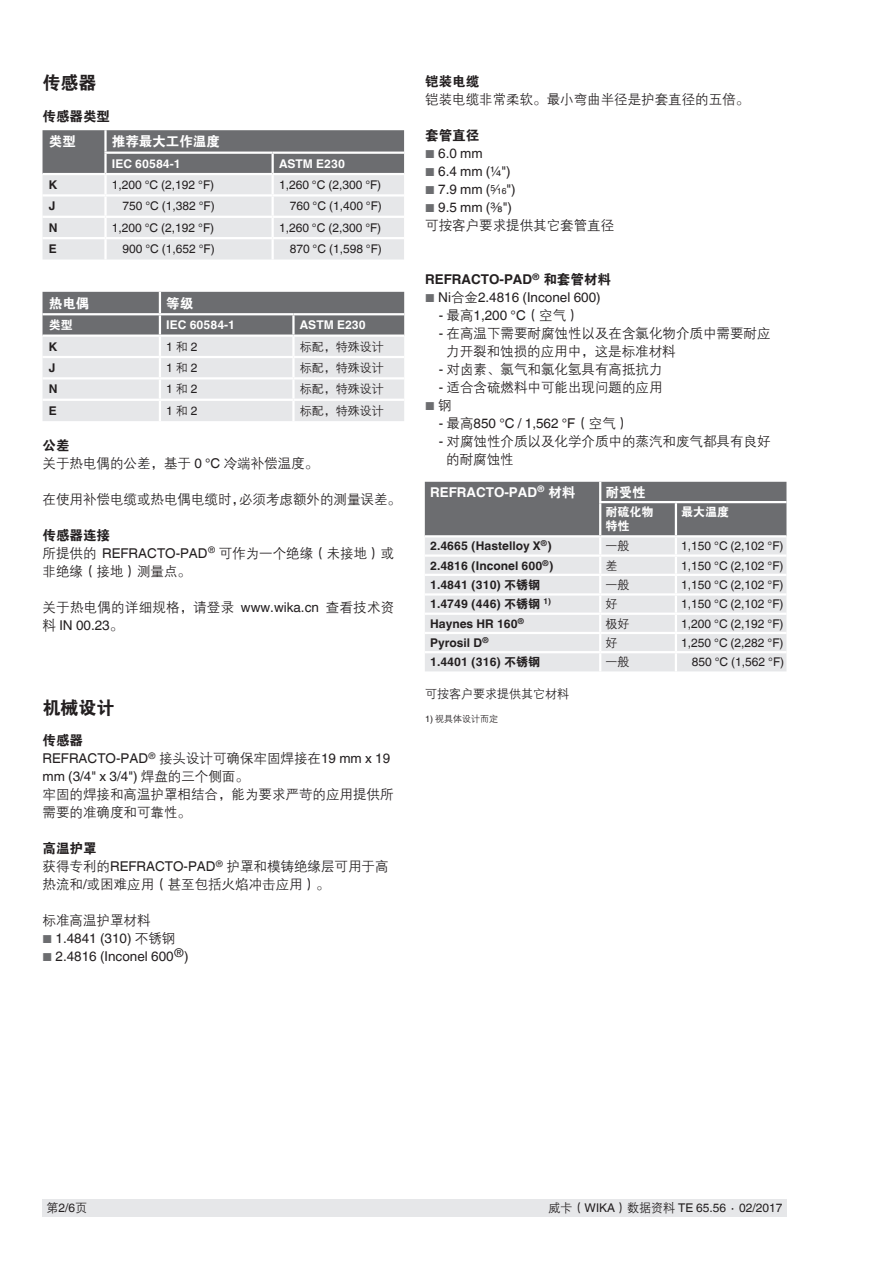
<style>
.page{position:relative;width:893px;height:1263px;background:#fff}
.page>*{position:absolute;margin:0;border:0;box-sizing:border-box;transform-origin:0 0}
.t1{font:18px "FZDHTJW GB1 0";color:#231f20}
.t2{font:13.5px/18px "FZZDXJW GB1 0";color:#231f20}
.t3{font:13.5px/18px "Helvetica World";color:#231f20}
.t4{font:13.5px "FZZDXJW GB1 0";letter-spacing:.02em;color:#231f20}
.t5{font:13.5px "FZDHTJW GB1 0";color:#231f20}
.t6{font:13.5px "FZDHTJW GB1 0";color:#fff}
.t7{font:700 13.5px "Helvetica World";color:#231f20}
.t8{font:700 13.5px "Helvetica World";color:#fff}
.t9{font:12px "Helvetica World";color:#231f20}
.t10{font:700 12px "Helvetica World";color:#231f20}
.t11{font:12px "FZZDXJW GB1 0";color:#231f20}
.t12{font:700 12px "Helvetica World";color:#fff}
.t13{font:12px/14.4px "FZDHTJW GB1 0";color:#fff}
.t14{font:11.55px "Helvetica World";color:#6c6d70}
.t15{font:9px "FZZDXJW GB1 0";color:#231f20}
.s1{font-family:"FZZDXJW GB1 0"}
.s2{font-family:"Helvetica World"}
.s3{font-size:11.55px;color:#6c6d70}
.s4{font-size:8.7px}
.s5{font-family:"FZDHTJW GB1 0";font-weight:400}
.s6{font-family:"FZZDXJW GB1 0";font-size:13.5px;color:#231f20}
</style>
<div class="page">
<div style="left:43px;top:1199px;width:744px;height:17px;background:#e6e7e9"></div>
<svg style="left:425px;top:482px;width:361px;height:189px;background:#c6c7c9"></svg>
<hr style="left:425px;top:535px;width:175px;height:2px;background:#fff">
<hr style="left:600px;top:535px;width:76px;height:2px;background:#fff">
<hr style="left:676px;top:535px;width:110px;height:2px;background:#fff">
<svg style="left:43px;top:292px;width:361px;height:129px;background:#bebfc1"></svg>
<hr style="left:293px;top:356px;width:111px;height:2px;background:#fff">
<hr style="left:292px;top:358px;width:3px;height:19px;background:#fff">
<hr style="left:43px;top:377px;width:117px;height:2px;background:#fff">
<hr style="left:160px;top:377px;width:133px;height:2px;background:#fff">
<hr style="left:159px;top:379px;width:2px;height:20px;background:#fff">
<hr style="left:293px;top:377px;width:111px;height:2px;background:#fff">
<hr style="left:292px;top:379px;width:3px;height:20px;background:#fff">
<hr style="left:43px;top:399px;width:117px;height:2px;background:#fff">
<hr style="left:160px;top:399px;width:133px;height:2px;background:#fff">
<hr style="left:159px;top:401px;width:2px;height:20px;background:#fff">
<hr style="left:293px;top:399px;width:111px;height:2px;background:#fff">
<hr style="left:292px;top:401px;width:3px;height:20px;background:#fff">
<hr style="left:43px;top:334px;width:117px;height:3px;background:#fff">
<hr style="left:160px;top:334px;width:133px;height:3px;background:#fff">
<hr style="left:293px;top:334px;width:111px;height:3px;background:#fff">
<hr style="left:159px;top:292px;width:2px;height:21px;background:#fff">
<hr style="left:160px;top:313px;width:133px;height:2px;background:#fff">
<hr style="left:293px;top:313px;width:111px;height:2px;background:#fff">
<svg style="left:43px;top:130px;width:361px;height:130px;background:#c0c1c3"></svg>
<hr style="left:43px;top:237px;width:63px;height:2px;background:#fff">
<hr style="left:106px;top:237px;width:167px;height:2px;background:#fff">
<hr style="left:104px;top:239px;width:3px;height:21px;background:#fff">
<hr style="left:273px;top:237px;width:131px;height:2px;background:#fff">
<hr style="left:272px;top:239px;width:2px;height:21px;background:#fff">
<hr style="left:106px;top:173px;width:167px;height:2px;background:#fff">
<hr style="left:273px;top:173px;width:131px;height:2px;background:#fff">
<hr style="left:104px;top:130px;width:3px;height:22px;background:#fff">
<hr style="left:104px;top:154px;width:3px;height:19px;background:#fff">
<hr style="left:43px;top:173px;width:63px;height:2px;background:#fff">
<h1 class="t1" style="left:43px;top:73px;width:55px">传感器</h1>
<p class="t5" style="left:43px;top:109px;width:69px">传感器类型</p>
<p class="t6" style="left:49px;top:134px;width:28px">类型</p>
<p class="t6" style="left:112px;top:134px;width:110px">推荐最大工作温度</p>
<p class="t12" style="left:112px;top:156px;width:70px">IEC 60584-1</p>
<p class="t12" style="left:279px;top:156px;width:67px">ASTM E230</p>
<p class="t10" style="left:49px;top:178px;width:10px">K</p>
<p class="t9" style="left:112px;top:178px;width:104px">1,200 °C (2,192 °F)</p>
<p class="t9" style="left:279px;top:178px;width:104px">1,260 °C (2,300 °F)</p>
<p class="t10" style="left:49px;top:199px;width:8px">J</p>
<p class="t9" style="left:123px;top:199px;width:94px">750 °C (1,382 °F)</p>
<p class="t9" style="left:290px;top:199px;width:94px">760 °C (1,400 °F)</p>
<p class="t10" style="left:49px;top:221px;width:10px">N</p>
<p class="t9" style="left:112px;top:221px;width:104px">1,200 °C (2,192 °F)</p>
<p class="t9" style="left:279px;top:221px;width:104px">1,260 °C (2,300 °F)</p>
<p class="t10" style="left:49px;top:242px;width:9px">E</p>
<p class="t9" style="left:123px;top:242px;width:94px">900 °C (1,652 °F)</p>
<p class="t9" style="left:290px;top:242px;width:94px">870 °C (1,598 °F)</p>
<p class="t6" style="left:49px;top:296px;width:42px">热电偶</p>
<p class="t6" style="left:166px;top:296px;width:28px">等级</p>
<p class="t13" style="left:49px;top:318px;width:25px">类型</p>
<p class="t12" style="left:166px;top:318px;width:70px">IEC 60584-1</p>
<p class="t12" style="left:300px;top:318px;width:67px">ASTM E230</p>
<p class="t10" style="left:49px;top:339px;width:10px">K</p>
<p class="t9" style="left:166px;top:339px;width:33px">1 <span class="s1">和</span> 2</p>
<p class="t11" style="left:300px;top:340px;width:85px">标配，特殊设计</p>
<p class="t10" style="left:49px;top:361px;width:8px">J</p>
<p class="t9" style="left:166px;top:361px;width:33px">1 <span class="s1">和</span> 2</p>
<p class="t11" style="left:300px;top:361px;width:85px">标配，特殊设计</p>
<p class="t10" style="left:49px;top:382px;width:10px">N</p>
<p class="t9" style="left:166px;top:382px;width:33px">1 <span class="s1">和</span> 2</p>
<p class="t11" style="left:300px;top:383px;width:85px">标配，特殊设计</p>
<p class="t10" style="left:49px;top:404px;width:9px">E</p>
<p class="t9" style="left:166px;top:404px;width:33px">1 <span class="s1">和</span> 2</p>
<p class="t11" style="left:300px;top:404px;width:85px">标配，特殊设计</p>
<p class="t5" style="left:43px;top:437px;width:28px">公差</p>
<p class="t2" style="left:43px;top:454px;width:277px">关于热电偶的公差，基于 <span class="s2">0 °C</span> 冷端补偿温度。</p>
<p class="t2" style="left:43px;top:490px;width:360px">在使用补偿电缆或热电偶电缆时，必须考虑额外的测量误差。</p>
<p class="t5" style="left:43px;top:527px;width:69px">传感器连接</p>
<p class="t2" style="left:43px;top:544px;width:353px">所提供的 <span class="s2">REFRACTO-PAD</span><sup>®</sup> 可作为一个绝缘（未接地）或非绝缘（接地）测量点。</p>
<p class="t4" style="left:43px;top:600px;width:353px">关于热电偶的详细规格，请登录 <span class="s2">www.wika.cn</span> 查看技术资</p>
<p class="t3" style="left:43px;top:616px;width:82px"><span class="s1">料</span> IN 00.23<span class="s1">。</span></p>
<h1 class="t1" style="left:43px;top:697px;width:74px">机械设计</h1>
<p class="t5" style="left:43px;top:733px;width:42px">传感器</p>
<p class="t3" style="left:43px;top:749px;width:349px">REFRACTO-PAD<sup>®</sup> <span class="s1">接头设计可确保牢固焊接在</span>19 mm x 19 mm (3/4" x 3/4") <span class="s1">焊盘的三个侧面。</span></p>
<p class="t2" style="left:43px;top:786px;width:352px">牢固的焊接和高温护罩相结合，能为要求严苛的应用提供所需要的准确度和可靠性。</p>
<p class="t5" style="left:43px;top:841px;width:55px">高温护罩</p>
<p class="t2" style="left:43px;top:858px;width:348px">获得专利的<span class="s2">REFRACTO-PAD</span><sup>®</sup> 护罩和模铸绝缘层可用于高热流和<span class="s2">/</span>或困难应用（甚至包括火焰冲击应用）。</p>
<p class="t2" style="left:43px;top:912px;width:109px">标准高温护罩材料</p>
<p class="t3" style="left:43px;top:929px;width:134px"><span class="s3">■</span> 1.4841 (310) <span class="s1">不锈钢</span></p>
<p class="t3" style="left:43px;top:947px;width:148px"><span class="s3">■</span> 2.4816 (Inconel 600<sup>®</sup>)</p>
<p class="t5" style="left:425px;top:74px;width:55px">铠装电缆</p>
<p class="t2" style="left:425px;top:91px;width:325px">铠装电缆非常柔软。最小弯曲半径是护套直径的五倍。</p>
<p class="t5" style="left:425px;top:128px;width:55px">套管直径</p>
<p class="t3" style="left:425px;top:145px;width:59px"><span class="s3">■</span> 6.0 mm</p>
<p class="t3" style="left:425px;top:163px;width:87px"><span class="s3">■</span> 6.4 mm (¼")</p>
<p class="t3" style="left:425px;top:181px;width:92px"><span class="s3">■</span> 7.9 mm (<sup>5</sup>⁄<span class="s4">16</span>")</p>
<p class="t3" style="left:425px;top:199px;width:88px"><span class="s3">■</span> 9.5 mm (⅜")</p>
<p class="t2" style="left:425px;top:217px;width:190px">可按客户要求提供其它套管直径</p>
<p class="t7" style="left:425px;top:272px;width:187px">REFRACTO-PAD<sup>®</sup> <span class="s5">和套管材料</span></p>
<p class="t3" style="left:425px;top:289px;width:177px"><span class="s3">■</span> Ni<span class="s1">合金</span>2.4816 (Inconel 600)</p>
<p class="t3" style="left:439px;top:307px;width:143px">- <span class="s1">最高</span>1,200 °C<span class="s1">（空气）</span></p>
<p class="t2" style="left:446px;top:325px;width:326px;text-indent:-8px"><span class="s2">-</span> 在高温下需要耐腐蚀性以及在含氯化物介质中需要耐应力开裂和蚀损的应用中，这是标准材料</p>
<p class="t2" style="left:439px;top:361px;width:225px"><span class="s2">-</span> 对卤素、氯气和氯化氢具有高抵抗力</p>
<p class="t2" style="left:439px;top:379px;width:225px"><span class="s2">-</span> 适合含硫燃料中可能出现问题的应用</p>
<p class="t14" style="left:425px;top:399px;width:28px">■ <span class="s6">钢</span></p>
<p class="t3" style="left:439px;top:415px;width:192px">- <span class="s1">最高</span>850 °C / 1,562 °F<span class="s1">（空气）</span></p>
<p class="t2" style="left:446px;top:433px;width:326px;text-indent:-8px"><span class="s2">-</span> 对腐蚀性介质以及化学介质中的蒸汽和废气都具有良好的耐腐蚀性</p>
<p class="t8" style="left:430px;top:484px;width:147px">REFRACTO-PAD<sup>®</sup> <span class="s5">材料</span></p>
<p class="t6" style="left:606px;top:485px;width:42px">耐受性</p>
<p class="t13" style="left:606px;top:505px;width:49px">耐硫化物特性</p>
<p class="t13" style="left:681px;top:505px;width:49px">最大温度</p>
<p class="t10" style="left:430px;top:539px;width:123px">2.4665 (Hastelloy X<sup>®</sup>)</p>
<p class="t11" style="left:606px;top:540px;width:25px">一般</p>
<p class="t9" style="left:681px;top:539px;width:104px">1,150 °C (2,102 °F)</p>
<p class="t10" style="left:430px;top:558px;width:125px">2.4816 (Inconel 600<sup>®</sup>)</p>
<p class="t11" style="left:606px;top:559px;width:13px">差</p>
<p class="t9" style="left:681px;top:558px;width:104px">1,150 °C (2,102 °F)</p>
<p class="t10" style="left:430px;top:578px;width:112px">1.4841 (310) <span class="s5">不锈钢</span></p>
<p class="t11" style="left:606px;top:578px;width:25px">一般</p>
<p class="t9" style="left:681px;top:578px;width:104px">1,150 °C (2,102 °F)</p>
<p class="t10" style="left:430px;top:597px;width:122px">1.4749 (446) <span class="s5">不锈钢</span> <sup>1)</sup></p>
<p class="t11" style="left:606px;top:598px;width:13px">好</p>
<p class="t9" style="left:681px;top:597px;width:104px">1,150 °C (2,102 °F)</p>
<p class="t10" style="left:430px;top:636px;width:60px">Pyrosil D<sup>®</sup></p>
<p class="t10" style="left:430px;top:617px;width:96px">Haynes HR 160<sup>®</sup></p>
<p class="t11" style="left:606px;top:617px;width:25px">极好</p>
<p class="t9" style="left:681px;top:616px;width:104px">1,200 °C (2,192 °F)</p>
<p class="t11" style="left:606px;top:636px;width:13px">好</p>
<p class="t9" style="left:681px;top:636px;width:104px">1,250 °C (2,282 °F)</p>
<p class="t10" style="left:430px;top:655px;width:112px">1.4401 (316) <span class="s5">不锈钢</span></p>
<p class="t11" style="left:606px;top:656px;width:25px">一般</p>
<p class="t9" style="left:692px;top:655px;width:94px">850 °C (1,562 °F)</p>
<p class="t11" style="left:425px;top:687px;width:145px">可按客户要求提供其它材料</p>
<p class="t15" style="left:425px;top:714px;width:75px"><span class="s2">1)</span> 视具体设计而定</p>
<p class="t9" style="left:46px;top:1201px;width:42px"><span class="s1">第</span>2/6<span class="s1">页</span></p>
<p class="t9" style="left:549px;top:1201px;width:235px"><span class="s1">威卡（</span>WIKA<span class="s1">）数据资料</span> TE 65.56 ∙ 02/2017</p>
</div>
